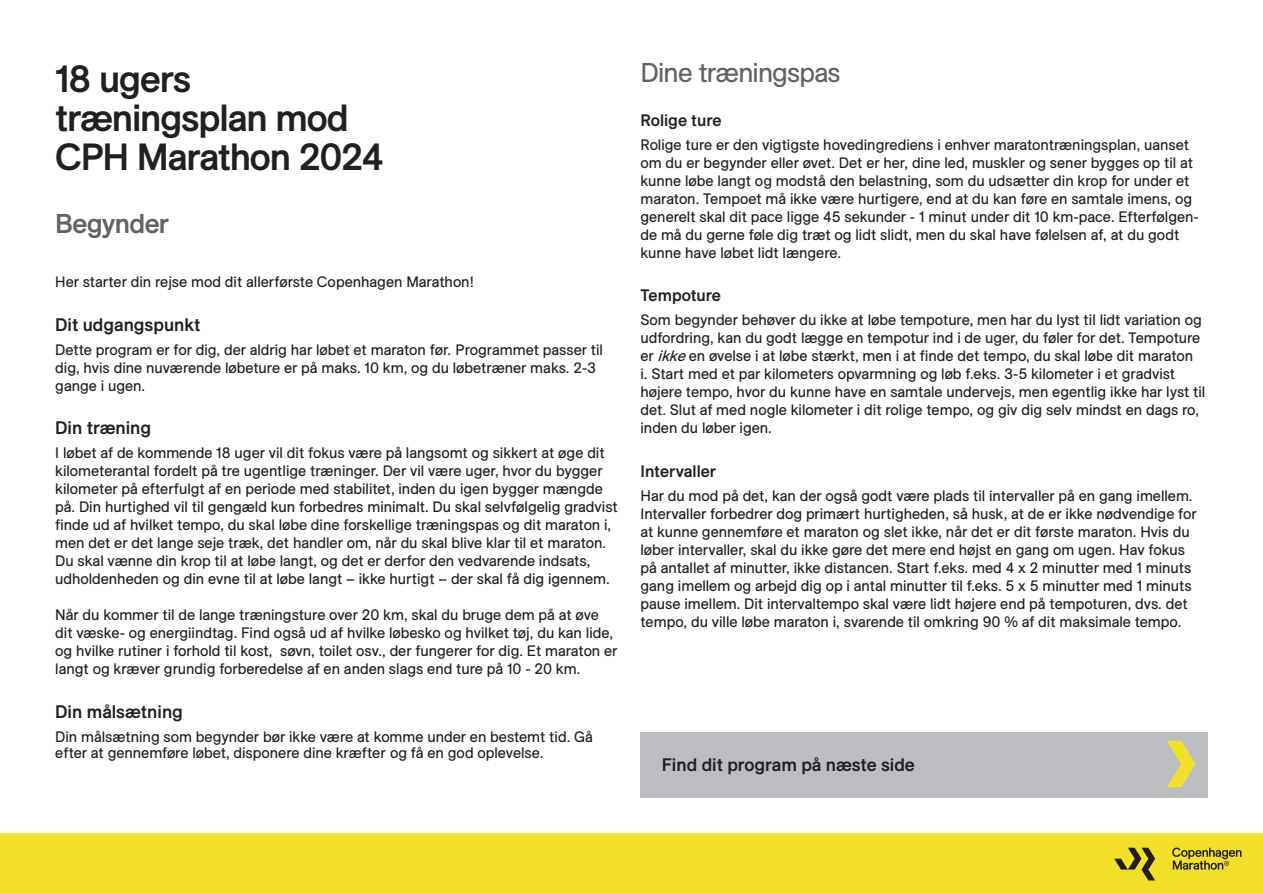
<style>
.page{position:relative;width:1263px;height:893px;background:#fff}
.page>*{position:absolute;margin:0;border:0;box-sizing:border-box;transform-origin:0 0}
.t1{font:500 37.5px "ES Allianz";letter-spacing:-.03em;color:#231f20}
.t2{font:27px "ES Allianz";letter-spacing:-.03em;color:#636366}
.t3{font:500 27px "ES Allianz";letter-spacing:-.025em;color:#636366}
.t4{font:500 18px "ES Allianz";color:#231f20}
.t5{font:500 16.5px "ES Allianz";color:#231f20}
.t6{font:15px/18px "ES Allianz";color:#231f20}
.s1{font-style:italic}
</style>
<div class="page">
<div style="left:0;top:833px;width:1263px;height:60px;background:#f3e029"></div>
<svg style="left:1172px;top:848px;width:69px;height:22px"></svg>
<svg style="left:1114px;top:848px;width:41px;height:32px"></svg>
<div style="left:640px;top:732px;width:568px;height:66px;background:#bcbdc0"></div>
<svg style="left:1167px;top:741px;width:29px;height:46px"></svg>
<p class="t1" style="left:55px;top:51px;width:138px">18 ugers</p>
<p class="t1" style="left:55px;top:90px;width:295px">træningsplan mod</p>
<p class="t1" style="left:55px;top:129px;width:330px">CPH Marathon 2024</p>
<p class="t3" style="left:55px;top:203px;width:115px">Begynder</p>
<p class="t6" style="left:55px;top:273px;width:420px">Her starter din rejse mod dit allerførste Copenhagen Marathon!</p>
<p class="t4" style="left:55px;top:311px;width:147px">Dit udgangspunkt</p>
<p class="t6" style="left:55px;top:340px;width:549px">Dette program er for dig, der aldrig har løbet et maraton før. Programmet passer til dig, hvis dine nuværende løbeture er på maks. 10 km, og du løbetræner maks. 2-3 gange i ugen.</p>
<p class="t4" style="left:55px;top:414px;width:97px">Din træning</p>
<p class="t6" style="left:55px;top:444px;width:564px">I løbet af de kommende 18 uger vil dit fokus være på langsomt og sikkert at øge dit kilometerantal fordelt på tre ugentlige træninger. Der vil være uger, hvor du bygger kilometer på efterfulgt af en periode med stabilitet, inden du igen bygger mængde på. Din hurtighed vil til gengæld kun forbedres minimalt. Du skal selvfølgelig gradvist finde ud af hvilket tempo, du skal løbe dine forskellige træningspas og dit maraton i, men det er det lange seje træk, det handler om, når du skal blive klar til et maraton.<br>Du skal vænne din krop til at løbe langt, og det er derfor den vedvarende indsats, udholdenheden og din evne til at løbe langt – ikke hurtigt – der skal få dig igennem.</p>
<p class="t6" style="left:55px;top:606px;width:564px">Når du kommer til de lange træningsture over 20 km, skal du bruge dem på at øve dit væske- og energiindtag. Find også ud af hvilke løbesko og hvilket tøj, du kan lide, og hvilke rutiner i forhold til kost, søvn, toilet osv., der fungerer for dig. Et maraton er langt og kræver grundig forberedelse af en anden slags end ture på 10 - 20 km.</p>
<p class="t4" style="left:55px;top:698px;width:129px">Din målsætning</p>
<p class="t6" style="left:55px;top:728px;width:539px;line-height:16.5px">Din målsætning som begynder bør ikke være at komme under en bestemt tid. Gå efter at gennemføre løbet, disponere dine kræfter og få en god oplevelse.</p>
<p class="t2" style="left:640px;top:53px;width:202px">Dine træningspas</p>
<p class="t5" style="left:640px;top:107px;width:82px">Rolige ture</p>
<p class="t6" style="left:640px;top:135px;width:560px">Rolige ture er den vigtigste hovedingrediens i enhver maratontræningsplan, uanset om du er begynder eller øvet. Det er her, dine led, muskler og sener bygges op til at kunne løbe langt og modstå den belastning, som du udsætter din krop for under et maraton. Tempoet må ikke være hurtigere, end at du kan føre en samtale imens, og generelt skal dit pace ligge 45 sekunder - 1 minut under dit 10 km-pace. Efterfølgen&shy;de må du gerne føle dig træt og lidt slidt, men du skal have følelsen af, at du godt kunne have løbet lidt længere.</p>
<p class="t5" style="left:640px;top:283px;width:82px">Tempoture</p>
<p class="t6" style="left:640px;top:311px;width:566px">Som begynder behøver du ikke at løbe tempoture, men har du lyst til lidt variation og udfordring, kan du godt lægge en tempotur ind i de uger, du føler for det. Tempoture er <span class="s1">ikke</span>en øvelse i at løbe stærkt, men i at finde det tempo, du skal løbe dit maraton<br>i. Start med et par kilometers opvarmning og løb f.eks. 3-5 kilometer i et gradvist højere tempo, hvor du kunne have en samtale undervejs, men egentlig ikke har lyst til det. Slut af med nogle kilometer i dit rolige tempo, og giv dig selv mindst en dags ro, inden du løber igen.</p>
<p class="t5" style="left:640px;top:458px;width:77px">Intervaller</p>
<p class="t6" style="left:640px;top:486px;width:558px">Har du mod på det, kan der også godt være plads til intervaller på en gang imellem.<br>Intervaller forbedrer dog primært hurtigheden, så husk, at de er ikke nødvendige for at kunne gennemføre et maraton og slet ikke, når det er dit første maraton. Hvis du løber intervaller, skal du ikke gøre det mere end højst en gang om ugen. Hav fokus på antallet af minutter, ikke distancen. Start f.eks. med 4 x 2 minutter med 1 minuts gang imellem og arbejd dig op i antal minutter til f.eks. 5 x 5 minutter med 1 minuts pause imellem. Dit intervaltempo skal være lidt højere end på tempoturen, dvs. det tempo, du ville løbe maraton i, svarende til omkring 90 % af dit maksimale tempo.</p>
<p class="t4" style="left:662px;top:751px;width:255px">Find dit program på næste side</p>
</div>
